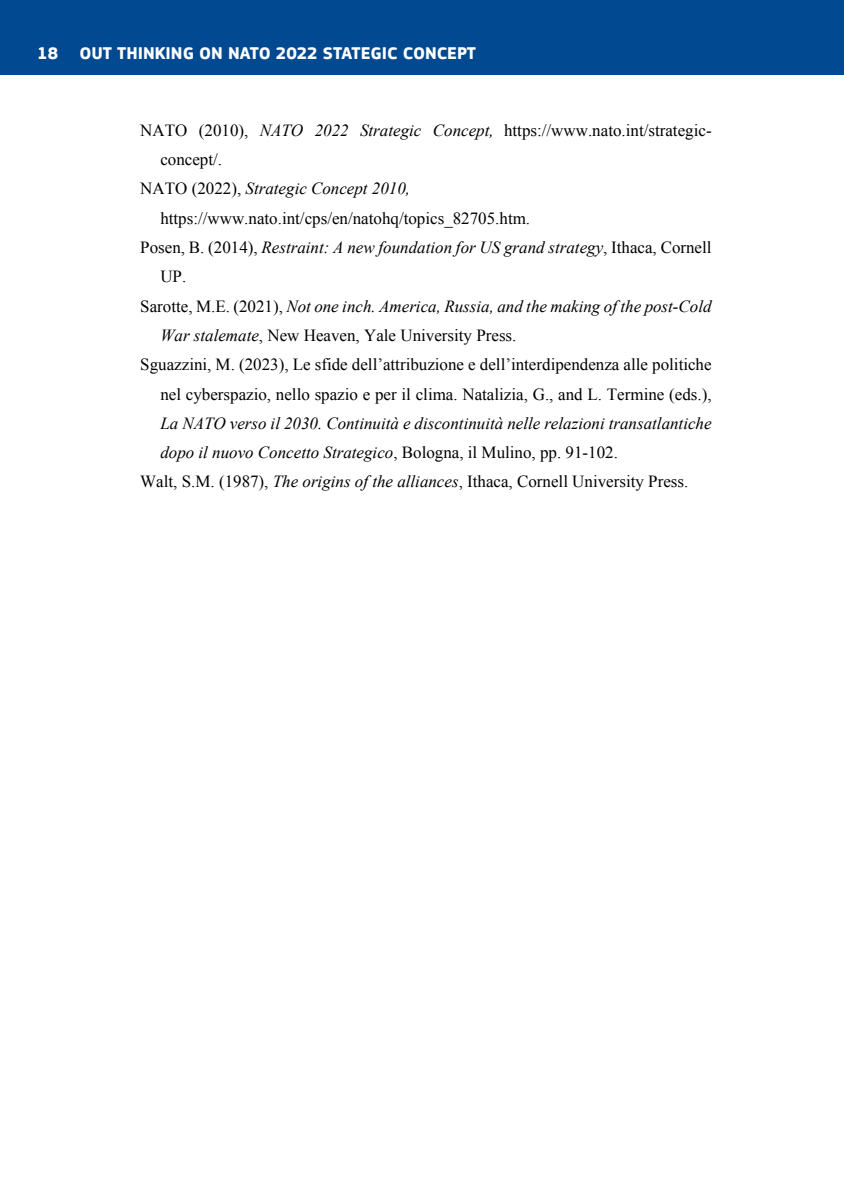
<style>
.page{position:relative;width:844px;height:1191px;background:#fff}
.page>*{position:absolute;margin:0;border:0;box-sizing:border-box;transform-origin:0 0}
.t1{font:700 17.5px "PF Square Sans Pro";color:#fff}
.t2{font:16.97px "Times New Roman";color:#000}
.t3{font:italic 16.97px "Times New Roman";color:#000}
.s1{font-style:italic}
.s2{font-style:normal}
</style>
<div class="page">
<div style="left:0;top:0;width:843px;height:74px;background:#014991"></div>
<hr style="left:843px;top:0;width:1px;height:74px;background:#014991">
<p class="t1" style="left:37px;top:43px;width:440px">18 OUT THINKING ON NATO 2022 STATEGIC CONCEPT</p>
<p class="t2" style="left:140px;top:120px;width:572px">NATO (2010), <span class="s1">NATO 2022 Strategic Concept,</span> https://www.nato.int/strategic-</p>
<p class="t2" style="left:160px;top:150px;width:63px">concept/.</p>
<p class="t3" style="left:140px;top:179px;width:271px"><span class="s2">NATO (2022),</span> Strategic Concept 2010,</p>
<p class="t2" style="left:160px;top:208px;width:371px">https://www.nato.int/cps/en/natohq/topics_82705.htm.</p>
<p class="t3" style="left:140px;top:237px;width:572px"><span class="s2">Posen, B. (2014),</span> Restraint: A new foundation for US grand strategy<span class="s2">, Ithaca, Cornell</span></p>
<p class="t2" style="left:160px;top:267px;width:27px">UP.</p>
<p class="t3" style="left:140px;top:296px;width:572px"><span class="s2">Sarotte, M.E. (2021),</span> Not one inch. America, Russia, and the making of the post-Cold</p>
<p class="t2" style="left:160px;top:325px;width:357px"><span class="s1">War stalemate</span>, New Heaven, Yale University Press.</p>
<p class="t2" style="left:140px;top:354px;width:572px">Sguazzini, M. (2023), Le sfide dell’attribuzione e dell’interdipendenza alle politiche</p>
<p class="t2" style="left:160px;top:384px;width:552px">nel cyberspazio, nello spazio e per il clima. Natalizia, G., and L. Termine (eds.),</p>
<p class="t3" style="left:160px;top:413px;width:552px">La NATO verso il 2030. Continuità e discontinuità nelle relazioni transatlantiche</p>
<p class="t3" style="left:160px;top:442px;width:459px">dopo il nuovo Concetto Strategico<span class="s2">, Bologna, il Mulino, pp. 91-102.</span></p>
<p class="t2" style="left:140px;top:471px;width:549px">Walt, S.M. (1987), <span class="s1">The origins of the alliances</span>, Ithaca, Cornell University Press.</p>
</div>
